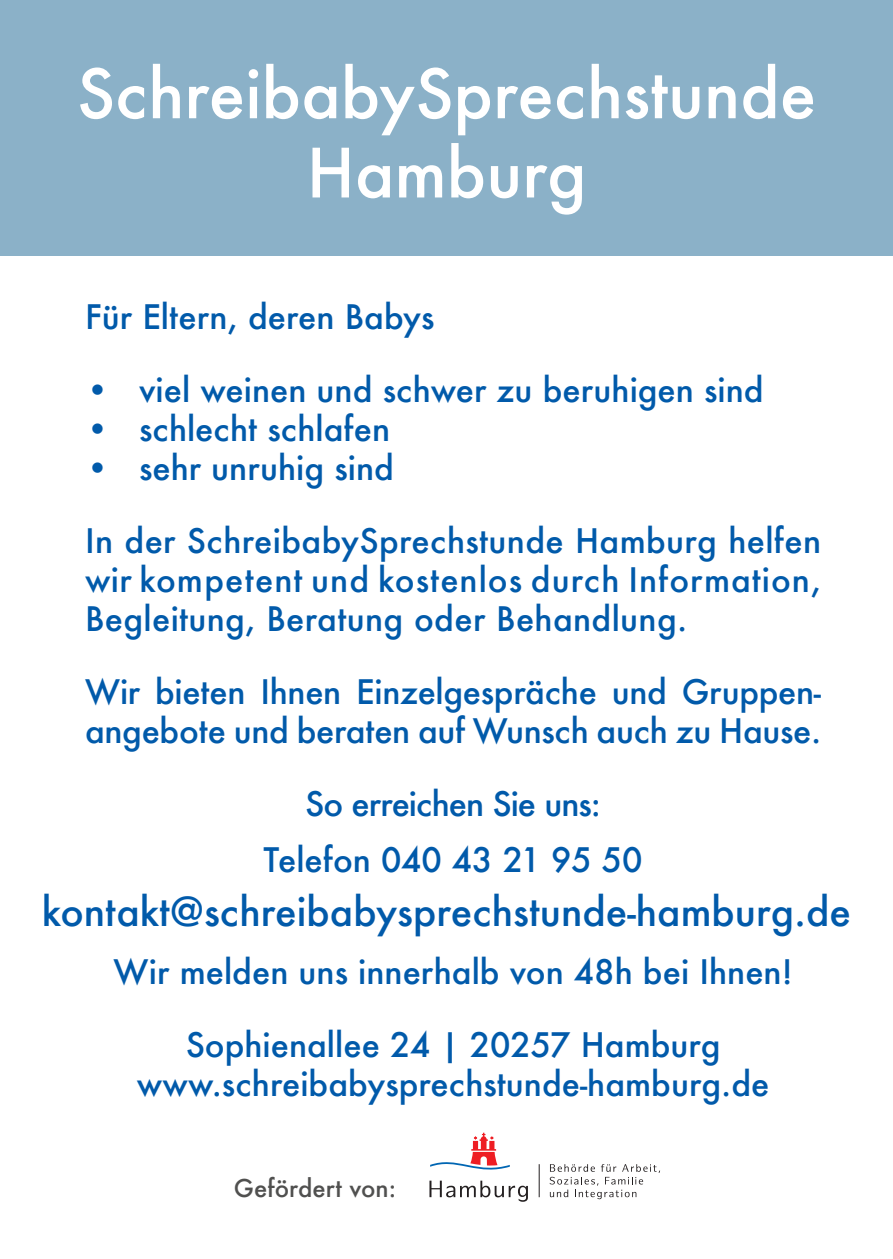
<style>
.page{position:relative;width:893px;height:1259px;background:#fff}
.page>*{position:absolute;margin:0;border:0;box-sizing:border-box;transform-origin:0 0}
.t1{font:500 66px/79.2px "Futura";color:#fff;text-align:center}
.t2{font:500 39px "Futura";color:#015aaa}
.t3{font:500 33px/39px "Futura";color:#015aaa;text-align:justify}
.t4{font:500 33px/56.1px "Futura";letter-spacing:-.03em;color:#015aaa;text-align:center}
.t5{font:500 24px "Futura";color:#50504f}
</style>
<div class="page">
<div style="left:0;top:0;width:893px;height:255px;background:#8bb1c8"></div>
<svg style="left:429px;top:1180px;width:99px;height:21px"></svg>
<svg style="left:430px;top:1132px;width:80px;height:38px"></svg>
<svg style="left:550px;top:1164px;width:110px;height:35px"></svg>
<hr style="left:539px;top:1164px;width:1px;height:33px;background:#231f20">
<h1 class="t1" style="left:77px;top:53px;width:741px">SchreibabySprechstunde<br>Hamburg</h1>
<p class="t3" style="left:85px;top:296px;width:351px">Für Eltern, deren Babys</p>
<p class="t3" style="left:85px;top:369px;width:680px">• viel weinen und schwer zu beruhigen sind</p>
<p class="t3" style="left:85px;top:408px;width:307px">• schlecht schlafen</p>
<p class="t3" style="left:85px;top:447px;width:310px">• sehr unruhig sind</p>
<p class="t3" style="left:85px;top:520px;width:738px">In der SchreibabySprechstunde Hamburg helfen wir kompetent und kostenlos durch Information, Begleitung, Beratung oder Behandlung.</p>
<p class="t3" style="left:85px;top:671px;width:738px">Wir bieten Ihnen Einzelgespräche und Gruppen&shy;angebote und beraten auf Wunsch auch zu Hause.</p>
<p class="t4" style="left:264px;top:775px;width:381px">So erreichen Sie uns:<br>Telefon 040 43 21 95 50</p>
<p class="t2" style="left:42px;top:885px;width:811px">kontakt@schreibabysprechstunde-hamburg.de</p>
<p class="t3" style="left:114px;top:951px;width:680px">Wir melden uns innerhalb von 48h bei Ihnen!</p>
<p class="t3" style="left:137px;top:1024px;width:634px;text-align:center">Sophienallee 24 | 20257 Hamburg www.schreibabysprechstunde-hamburg.de</p>
<p class="t5" style="left:234px;top:1171px;width:164px">Gefördert von:</p>
</div>
